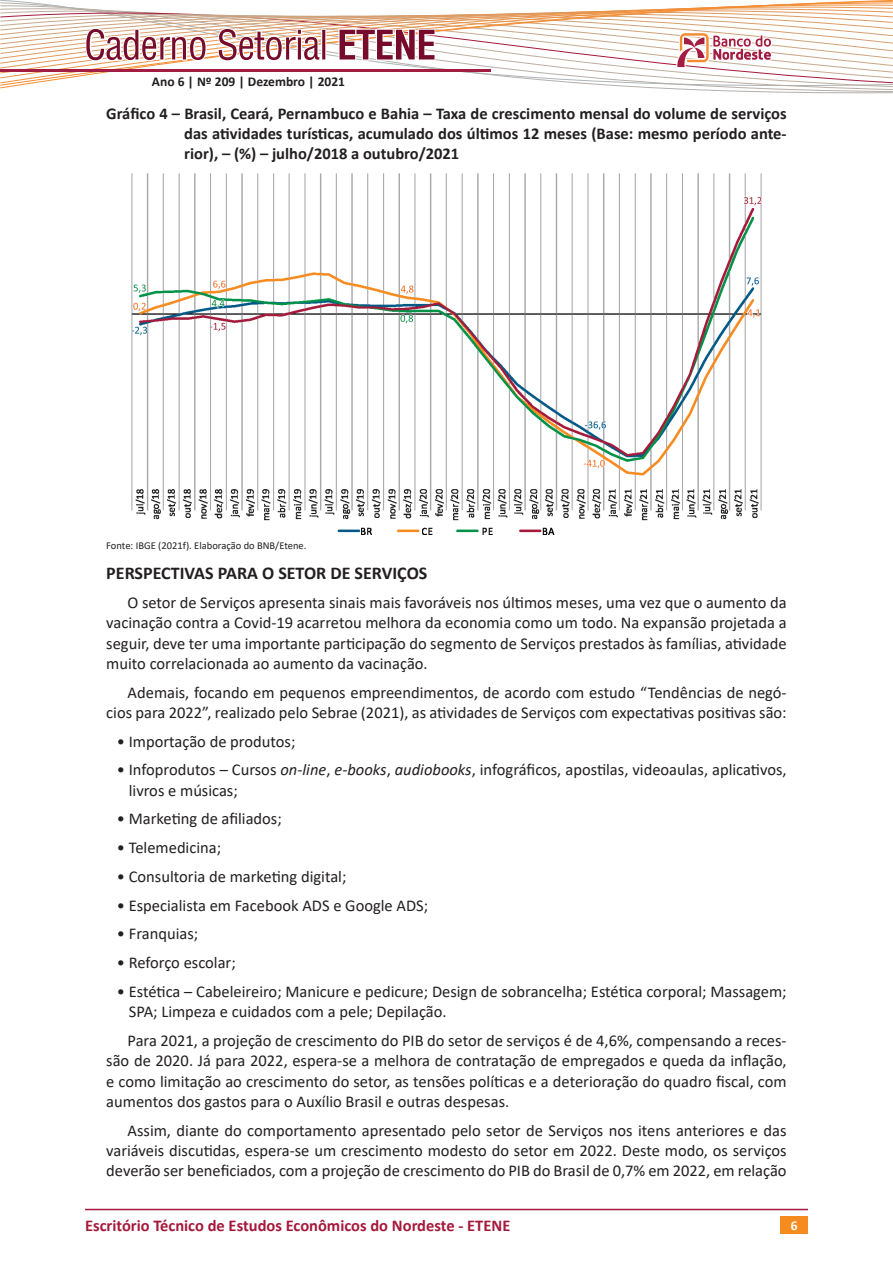
<style>
.page{position:relative;width:893px;height:1263px;background:#fff}
.page>*{position:absolute;margin:0;border:0;box-sizing:border-box;transform-origin:0 0}
.CS_Titulo_3{font:700 18px "Calibri";color:#231f20}
.CS_Corpo_normal{font:16.5px/20.2px "Calibri";color:#231f20;text-align:justify}
.CS_Tit_fig_grar{font:700 16.5px/20.2px "Calibri";color:#231f20;text-align:justify}
.t1{font:700 16.5px "Calibri";color:#a5193b}
.t2{font:700 13.5px "Calibri";color:#231f20}
.t3{font:700 13.5px "Calibri";color:#fff}
.CS_Fonte{font:10.5px "Calibri";color:#231f20}
.s1{font-style:italic}
</style>
<div class="page">
<div style="left:781px;top:1216px;width:27px;height:17px;background:#f68b1f"></div>
<hr style="left:85px;top:1209px;width:723px;height:1px;background:#a5193b">
<svg style="left:0;top:0;width:893px;height:352px"></svg>
<hr style="left:0;top:70px;width:490px;height:2px;background:#a31c42">
<img style="left:131px;top:174px;width:630px;height:360px">
<p class="t2" style="left:152px;top:72px;width:195px">Ano 6 | Nº 209 | Dezembro | 2021</p>
<p class="CS_Tit_fig_grar" style="left:184px;top:103px;width:604px;text-indent:-78px">Gráfico 4 – Brasil, Ceará, Pernambuco e Bahia – Taxa de crescimento mensal do volume de serviços das atividades turísticas, acumulado dos últimos 12 meses (Base: mesmo período ante&shy;rior), – (%) – julho/2018 a outubro/2021</p>
<p class="CS_Fonte" style="left:106px;top:538px;width:202px">Fonte: IBGE (2021f). Elaboração do BNB/Etene.</p>
<p class="CS_Titulo_3" style="left:106px;top:561px;width:323px">PERSPECTIVAS PARA O SETOR DE SERVIÇOS</p>
<p class="CS_Corpo_normal" style="left:106px;top:592px;width:682px;text-indent:21px">O setor de Serviços apresenta sinais mais favoráveis nos últimos meses, uma vez que o aumento da vacinação contra a Covid-19 acarretou melhora da economia como um todo. Na expansão projetada a seguir, deve ter uma importante participação do segmento de Serviços prestados às famílias, atividade muito correlacionada ao aumento da vacinação.</p>
<p class="CS_Corpo_normal" style="left:106px;top:682px;width:682px;text-align:right">Ademais, focando em pequenos empreendimentos, de acordo com estudo “Tendências de negó&shy;cios para 2022”, realizado pelo Sebrae (2021), as atividades de Serviços com expectativas positivas são:</p>
<p class="CS_Corpo_normal" style="left:117px;top:731px;width:180px">• Importação de produtos;</p>
<p class="CS_Corpo_normal" style="left:129px;top:759px;width:659px;text-indent:-12px">• Infoprodutos – Cursos <span class="s1">on-line</span>, <span class="s1">e-books</span>, <span class="s1">audiobooks</span>, infográficos, apostilas, videoaulas, aplicativos, livros e músicas;</p>
<p class="CS_Corpo_normal" style="left:117px;top:808px;width:167px">• Marketing de afiliados;</p>
<p class="CS_Corpo_normal" style="left:117px;top:837px;width:106px">• Telemedicina;</p>
<p class="CS_Corpo_normal" style="left:117px;top:866px;width:231px">• Consultoria de marketing digital;</p>
<p class="CS_Corpo_normal" style="left:117px;top:895px;width:313px">• Especialista em Facebook ADS e Google ADS;</p>
<p class="CS_Corpo_normal" style="left:117px;top:923px;width:83px">• Franquias;</p>
<p class="CS_Corpo_normal" style="left:117px;top:952px;width:120px">• Reforço escolar;</p>
<p class="CS_Corpo_normal" style="left:129px;top:981px;width:659px;text-indent:-12px">• Estética – Cabeleireiro; Manicure e pedicure; Design de sobrancelha; Estética corporal; Massagem;<br>SPA; Limpeza e cuidados com a pele; Depilação.</p>
<p class="CS_Corpo_normal" style="left:106px;top:1030px;width:682px;text-indent:21px">Para 2021, a projeção de crescimento do PIB do setor de serviços é de 4,6%, compensando a reces&shy;são de 2020. Já para 2022, espera-se a melhora de contratação de empregados e queda da inflação, e como limitação ao crescimento do setor, as tensões políticas e a deterioração do quadro fiscal, com aumentos dos gastos para o Auxílio Brasil e outras despesas.</p>
<p class="CS_Corpo_normal" style="left:106px;top:1119px;width:682px;text-indent:21px">Assim, diante do comportamento apresentado pelo setor de Serviços nos itens anteriores e das variáveis discutidas, espera-se um crescimento modesto do setor em 2022. Deste modo, os serviços deverão ser beneficiados, com a projeção de crescimento do PIB do Brasil de 0,7% em 2022, em relação</p>
<p class="t1" style="left:85px;top:1213px;width:427px">Escritório Técnico de Estudos Econômicos do Nordeste - ETENE</p>
<p class="t3" style="left:791px;top:1216px;width:8px">6</p>
</div>
